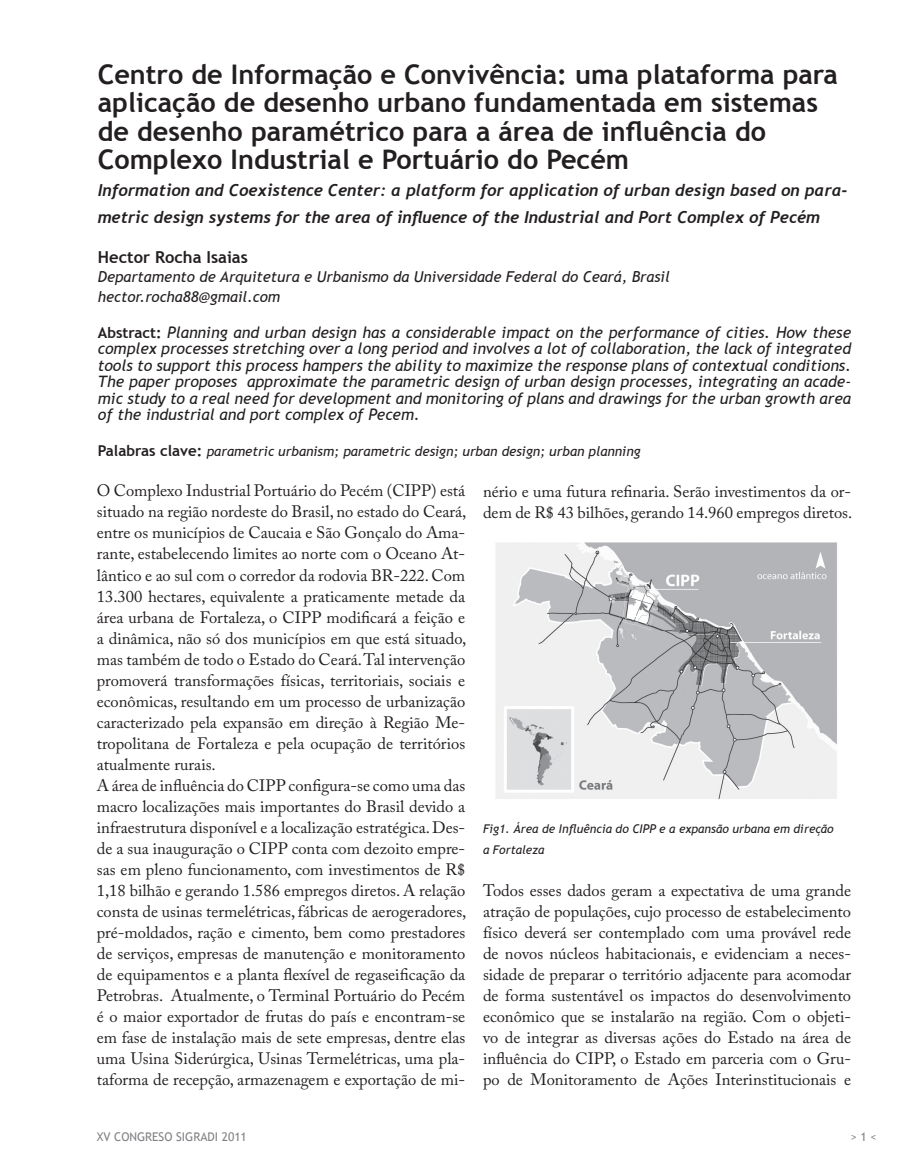
<style>
.page{position:relative;width:915px;height:1170px;background:#fff}
.page>*{position:absolute;margin:0;border:0;box-sizing:border-box;transform-origin:0 0}
.t1{font:700 27px/28.5px "Trebuchet MS";color:#231f20}
.t2{font:16.5px/21px "Adobe Caslon Pro";color:#231f20}
.t3{font:italic 700 16.5px/27px "Trebuchet";color:#231f20}
.t4{font:700 16.5px "Trebuchet MS";color:#231f20}
.t5{font:italic 15.75px/16.5px "Trebuchet MS";color:#231f20;text-align:justify}
.t6{font:italic 15px/19.5px "Trebuchet MS";color:#231f20}
.t7{font:italic 13.5px "Trebuchet MS";color:#231f20}
.t8{font:italic 12px/21px "Trebuchet MS";color:#231f20}
.t9{font:12px "Trebuchet MS";color:#808285}
.s1{font-weight:700;font-style:normal;font-size:15px}
</style>
<div class="page">
<img style="left:496px;top:542px;width:340px;height:257px">
<h1 class="t1" style="left:98px;top:60px;width:741px">Centro de Informação e Convivência: uma plataforma para aplicação de desenho urbano fundamentada em sistemas de desenho paramétrico para a área de influência do Complexo Industrial e Portuário do Pecém</h1>
<p class="t3" style="left:98px;top:177px;width:751px">Information and Coexistence Center: a platform for application of urban design based on para&shy;metric design systems for the area of influence of the Industrial and Port Complex of Pecém</p>
<p class="t4" style="left:98px;top:246px;width:151px">Hector Rocha Isaias</p>
<p class="t6" style="left:98px;top:267px;width:573px">Departamento de Arquitetura e Urbanismo da Universidade Federal do Ceará, Brasil hector.rocha88@gmail.com</p>
<p class="t5" style="left:98px;top:324px;width:754px"><span class="s1">Abstract:</span> Planning and urban design has a considerable impact on the performance of cities. How these complex processes stretching over a long period and involves a lot of collaboration, the lack of integrated tools to support this process hampers the ability to maximize the response plans of contextual conditions.<br>The paper proposes approximate the parametric design of urban design processes, integrating an acade&shy;mic study to a real need for development and monitoring of plans and drawings for the urban growth area of the industrial and port complex of Pecem.</p>
<p class="t7" style="left:98px;top:443px;width:544px"><span class="s1">Palabras clave:</span> parametric urbanism; parametric design; urban design; urban planning</p>
<p class="t2" style="left:97px;top:480px;width:371px">O Complexo Industrial Portuário do Pecém (CIPP) está situado na região nordeste do Brasil, no estado do Ceará, entre os municípios de Caucaia e São Gonçalo do Ama&shy;rante, estabelecendo limites ao norte com o Oceano At&shy;lântico e ao sul com o corredor da rodovia BR-222. Com 13.300 hectares, equivalente a praticamente metade da área urbana de Fortaleza, o CIPP modificará a feição e a dinâmica, não só dos municípios em que está situado, mas também de todo o Estado do Ceará. Tal intervenção promoverá transformações físicas, territoriais, sociais e econômicas, resultando em um processo de urbanização caracterizado pela expansão em direção à Região Me&shy;tropolitana de Fortaleza e pela ocupação de territórios atualmente rurais.<br>A área de influência do CIPP configura-se como uma das macro localizações mais importantes do Brasil devido a infraestrutura disponível e a localização estratégica. Des&shy;de a sua inauguração o CIPP conta com dezoito empre&shy;sas em pleno funcionamento, com investimentos de R$ 1,18 bilhão e gerando 1.586 empregos diretos. A relação consta de usinas termelétricas, fábricas de aerogeradores, pré-moldados, ração e cimento, bem como prestadores de serviços, empresas de manutenção e monitoramento de equipamentos e a planta flexível de regaseificação da Petrobras. Atualmente, o Terminal Portuário do Pecém é o maior exportador de frutas do país e encontram-se em fase de instalação mais de sete empresas, dentre elas uma Usina Siderúrgica, Usinas Termelétricas, uma pla&shy;taforma de recepção, armazenagem e exportação de mi-</p>
<p class="t2" style="left:483px;top:480px;width:370px">nério e uma futura refinaria. Serão investimentos da or&shy;dem de R$ 43 bilhões, gerando 14.960 empregos diretos.</p>
<p class="t8" style="left:483px;top:818px;width:352px">Fig1. Área de Influência do CIPP e a expansão urbana em direção a Fortaleza</p>
<p class="t2" style="left:483px;top:879px;width:369px;text-align:justify">Todos esses dados geram a expectativa de uma grande atração de populações, cujo processo de estabelecimento físico deverá ser contemplado com uma provável rede de novos núcleos habitacionais, e evidenciam a neces&shy;sidade de preparar o território adjacente para acomodar de forma sustentável os impactos do desenvolvimento econômico que se instalarão na região. Com o objeti&shy;vo de integrar as diversas ações do Estado na área de influência do CIPP, o Estado em parceria com o Gru&shy;po de Monitoramento de Ações Interinstitucionais e</p>
<p class="t9" style="left:97px;top:1129px;width:152px">XV CONGRESO SIGRADI 2011</p>
<p class="t9" style="left:850px;top:1129px;width:28px">&gt; 1 &lt;</p>
</div>
